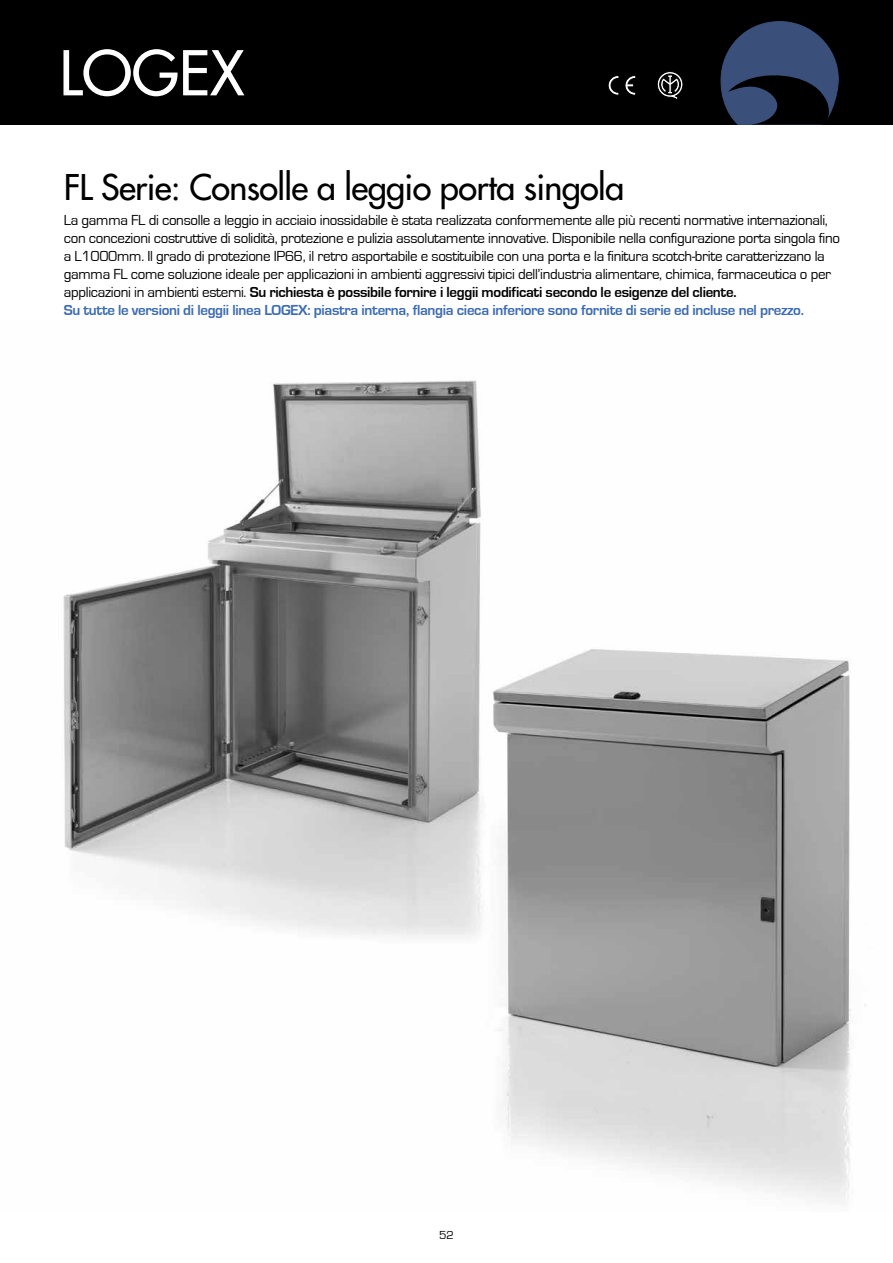
<style>
.page{position:relative;width:893px;height:1263px;background:#fff}
.page>*{position:absolute;margin:0;border:0;box-sizing:border-box;transform-origin:0 0}
.t1{font:60px "Futura";color:#fff}
.t2{font:34.5px "Futura";letter-spacing:-.02em;color:#000}
.t3{font:15px/18px "Eurostile";letter-spacing:-.02em;color:#000}
.t4{font:12px "Eurostile";color:#000}
.s1{font-weight:700}
.s2{font-weight:700;color:#3c6bb1}
</style>
<div class="page">
<div style="left:0;top:0;width:893px;height:124px;background:#000"></div>
<svg style="left:721px;top:21px;width:118px;height:103px"></svg>
<img style="left:63px;top:380px;width:803px;height:822px">
<svg style="left:657px;top:71px;width:26px;height:28px"></svg>
<svg style="left:608px;top:76px;width:11px;height:19px"></svg>
<svg style="left:625px;top:76px;width:11px;height:19px"></svg>
<h1 class="t1" style="left:59px;top:34px;width:187px">LOGEX</h1>
<h2 class="t2" style="left:64px;top:165px;width:562px">FL Serie: Consolle a leggio porta singola</h2>
<p class="t3" style="left:64px;top:212px;width:778px">La gamma FL di consolle a leggio in acciaio inossidabile è stata realizzata conformemente alle più recenti normative internazionali, con concezioni costruttive di solidità, protezione e pulizia assolutamente innovative. Disponibile nella configurazione porta singola fino a L1000mm. Il grado di protezione IP66, il retro asportabile e sostituibile con una porta e la finitura scotch-brite caratterizzano la gamma FL come soluzione ideale per applicazioni in ambienti aggressivi tipici dell’industria alimentare, chimica, farmaceutica o per applicazioni in ambienti esterni. <span class="s1">Su richiesta è possibile fornire i leggii modificati secondo le esigenze del cliente.<br></span><span class="s2">Su tutte le versioni di leggii linea LOGEX: piastra interna, flangia cieca inferiore sono fornite di serie ed incluse nel prezzo.</span></p>
<p class="t4" style="left:439px;top:1229px;width:16px">52</p>
</div>
